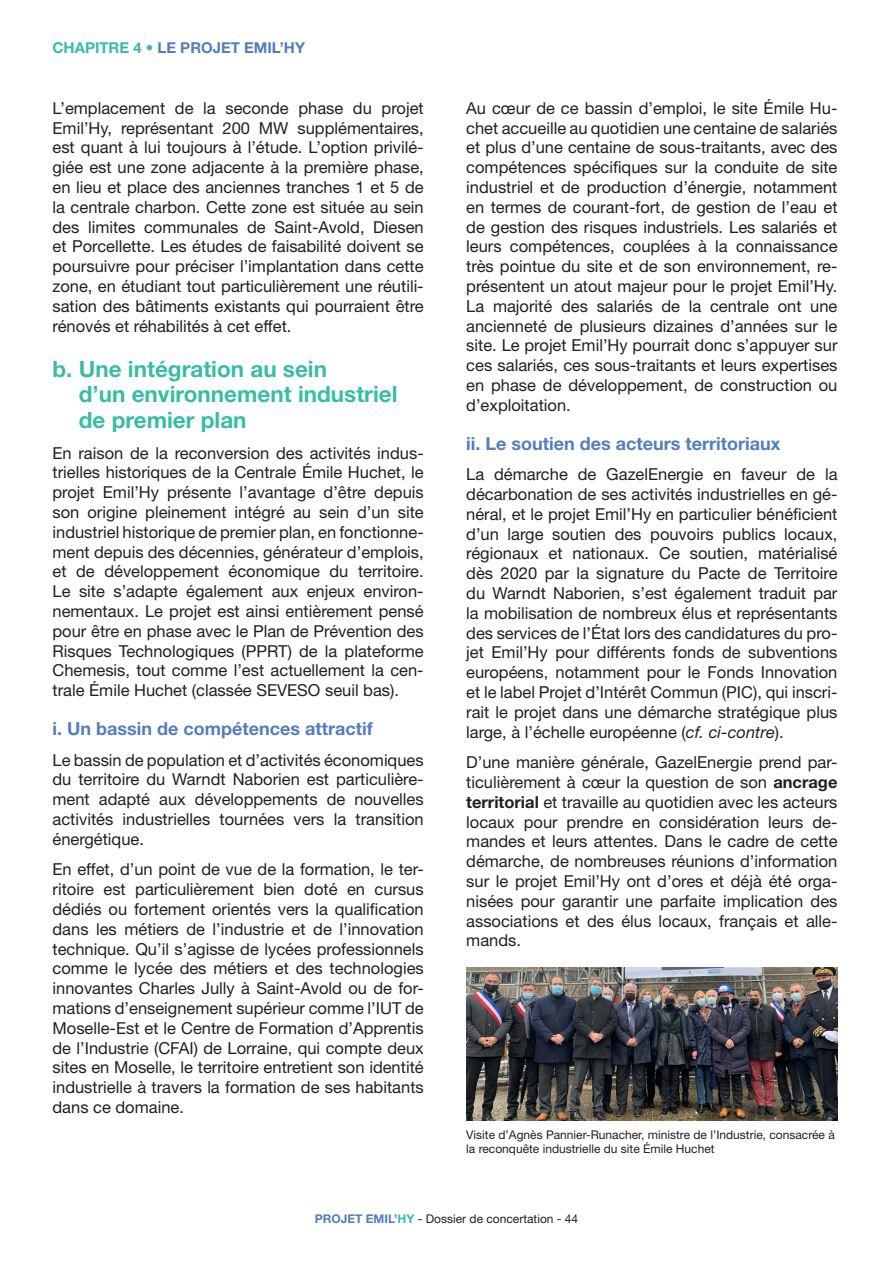
<style>
.page{position:relative;width:893px;height:1263px;background:#fff}
.page>*{position:absolute;margin:0;border:0;box-sizing:border-box;transform-origin:0 0}
.t1{font:700 22.5px/25.8px "Helvetica Neue LT Std";color:#38bda5}
.t2{font:700 18px "Helvetica Neue LT Std";color:#537dbf}
.t3{font:16.5px/19.8px "Helvetica Neue LT Std";color:#231f20;text-align:justify}
.t4{font:700 15px "Helvetica Neue LT Std";color:#537dbf}
.t5{font:12px/14.4px "Helvetica Neue LT Std";color:#231f20}
.s1{color:#38bda5}
.s2{font-style:italic}
.s3{font-weight:700}
.s4{font-weight:700;color:#537dbf}
.s5{font-weight:700;color:#38bda5}
</style>
<div class="page">
<img style="left:466px;top:967px;width:371px;height:154px">
<p class="t4" style="left:53px;top:39px;width:254px"><span class="s1">CHAPITRE 4 •</span> LE PROJET EMIL’HY</p>
<p class="t3" style="left:53px;top:98px;width:373px">L’emplacement de la seconde phase du projet Emil’Hy, représentant 200 MW supplémentaires, est quant à lui toujours à l’étude. L’option privilé&shy;giée est une zone adjacente à la première phase, en lieu et place des anciennes tranches 1 et 5 de la centrale charbon. Cette zone est située au sein des limites communales de Saint-Avold, Diesen et Porcellette. Les études de faisabilité doivent se poursuivre pour préciser l’implantation dans cette zone, en étudiant tout particulièrement une réutili&shy;sation des bâtiments existants qui pourraient être rénovés et réhabilités à cet effet.</p>
<h1 class="t1" style="left:79px;top:355px;width:320px;text-indent:-26px">b. Une intégration au sein<br>d’un environnement industriel de premier plan</h1>
<p class="t3" style="left:53px;top:443px;width:373px">En raison de la reconversion des activités indus&shy;trielles historiques de la Centrale Émile Huchet, le projet Emil’Hy présente l’avantage d’être depuis son origine pleinement intégré au sein d’un site industriel historique de premier plan, en fonctionne&shy;ment depuis des décennies, générateur d’emplois, et de développement économique du territoire.<br>Le site s’adapte également aux enjeux environ&shy;nementaux. Le projet est ainsi entièrement pensé pour être en phase avec le Plan de Prévention des Risques Technologiques (PPRT) de la plateforme Chemesis, tout comme l’est actuellement la cen&shy;trale Émile Huchet (classée SEVESO seuil bas).</p>
<p class="t2" style="left:53px;top:718px;width:322px">i. Un bassin de compétences attractif</p>
<p class="t3" style="left:53px;top:750px;width:373px">Le bassin de population et d’activités économiques du territoire du Warndt Naborien est particulière&shy;ment adapté aux développements de nouvelles activités industrielles tournées vers la transition énergétique.</p>
<p class="t3" style="left:53px;top:859px;width:373px">En effet, d’un point de vue de la formation, le ter&shy;ritoire est particulièrement bien doté en cursus dédiés ou fortement orientés vers la qualification dans les métiers de l’industrie et de l’innovation technique. Qu’il s’agisse de lycées professionnels comme le lycée des métiers et des technologies innovantes Charles Jully à Saint-Avold ou de for&shy;mations d’enseignement supérieur comme l’IUT de Moselle-Est et le Centre de Formation d’Apprentis de l’Industrie (CFAI) de Lorraine, qui compte deux sites en Moselle, le territoire entretient son identité industrielle à travers la formation de ses habitants dans ce domaine.</p>
<p class="t3" style="left:466px;top:98px;width:373px">Au cœur de ce bassin d’emploi, le site Émile Hu&shy;chet accueille au quotidien une centaine de salariés et plus d’une centaine de sous-traitants, avec des compétences spécifiques sur la conduite de site industriel et de production d’énergie, notamment en termes de courant-fort, de gestion de l’eau et de gestion des risques industriels. Les salariés et leurs compétences, couplées à la connaissance très pointue du site et de son environnement, re&shy;présentent un atout majeur pour le projet Emil’Hy.<br>La majorité des salariés de la centrale ont une ancienneté de plusieurs dizaines d’années sur le site. Le projet Emil’Hy pourrait donc s’appuyer sur ces salariés, ces sous-traitants et leurs expertises en phase de développement, de construction ou d’exploitation.</p>
<p class="t2" style="left:466px;top:432px;width:316px">ii. Le soutien des acteurs territoriaux</p>
<p class="t3" style="left:466px;top:464px;width:373px">La démarche de GazelEnergie en faveur de la décarbonation de ses activités industrielles en gé&shy;néral, et le projet Emil’Hy en particulier bénéficient d’un large soutien des pouvoirs publics locaux, régionaux et nationaux. Ce soutien, matérialisé dès 2020 par la signature du Pacte de Territoire du Warndt Naborien, s’est également traduit par la mobilisation de nombreux élus et représentants des services de l’État lors des candidatures du pro&shy;jet Emil’Hy pour différents fonds de subventions européens, notamment pour le Fonds Innovation et le label Projet d’Intérêt Commun (PIC), qui inscri&shy;rait le projet dans une démarche stratégique plus large, à l’échelle européenne (<span class="s2">cf. ci-contre</span>).</p>
<p class="t3" style="left:466px;top:752px;width:373px">D’une manière générale, GazelEnergie prend par&shy;ticulièrement à cœur la question de son <span class="s3">ancrage territorial</span> et travaille au quotidien avec les acteurs locaux pour prendre en considération leurs de&shy;mandes et leurs attentes. Dans le cadre de cette démarche, de nombreuses réunions d’information sur le projet Emil’Hy ont d’ores et déjà été orga&shy;nisées pour garantir une parfaite implication des associations et des élus locaux, français et alle&shy;mands.</p>
<p class="t5" style="left:466px;top:1127px;width:370px">Visite d’Agnès Pannier-Runacher, ministre de l’Industrie, consacrée à la reconquête industrielle du site Émile Huchet</p>
<p class="t5" style="left:315px;top:1211px;width:265px"><span class="s4">PROJET EMIL’</span><span class="s5">HY</span> - Dossier de concertation - 44</p>
</div>
